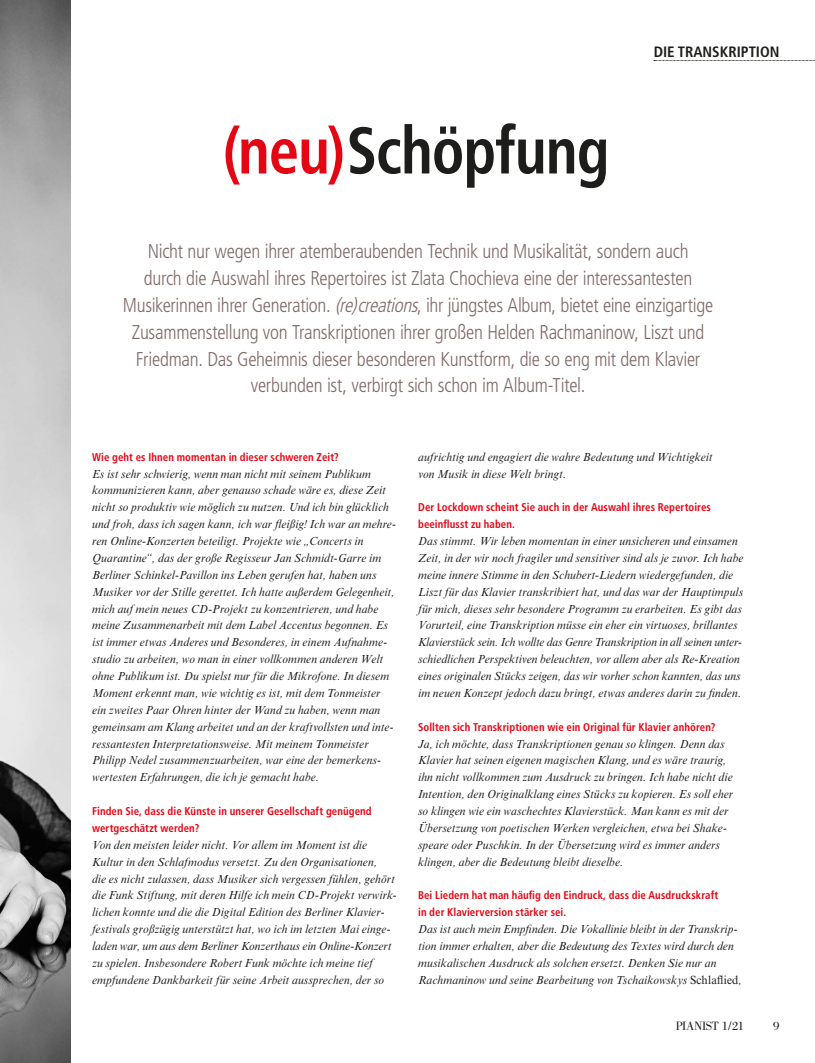
<style>
.page{position:relative;width:815px;height:1063px;background:#fff}
.page>*{position:absolute;margin:0;border:0;box-sizing:border-box;transform-origin:0 0}
.t1{font:700 condensed 65.88px "Frutiger LT Std";letter-spacing:-.015em;color:#1d1d1b;scale:.93 1}
.t2{font:300 condensed 20px/26.9px "Frutiger LT Std";letter-spacing:-.015em;color:#806b66;text-align:center;scale:.96 1}
.t3{font:700 condensed 15px "Frutiger LT Std";color:#1d1d1b}
.t4{font:12.5px "Bodoni Std";letter-spacing:-.03em;color:#1d1d1b}
.t5{font:italic 11.88px/16.9px "Times New Roman MT Std";letter-spacing:.01em;color:#1d1d1b;scale:.96 1}
.t6{font:700 condensed 11.25px/16.9px "Frutiger LT Std";letter-spacing:.01em;color:#e30613;scale:.96 1}
.s1{color:#e30613}
.s2{font-style:italic}
.s3{font-style:normal}
</style>
<div class="page">
<img style="left:0;top:0;width:71px;height:1063px">
<svg style="left:654px;top:60px;width:161px;height:1px"></svg>
<h1 class="t1" style="left:223px;top:112px;width:417px"><span class="s1">(neu)</span>Schöpfung</h1>
<p class="t3" style="left:654px;top:43px;width:127px">DIE TRANSKRIPTION</p>
<p class="t2" style="left:123px;top:238px;width:616px">Nicht nur wegen ihrer atemberaubenden Technik und Musikalität, sondern auch<br>durch die Auswahl ihres Repertoires ist Zlata Chochieva eine der interessantesten Musikerinnen ihrer Generation. <span class="s2">(re)creations</span>, ihr jüngstes Album, bietet eine einzigartige Zusammenstellung von Transkriptionen ihrer großen Helden Rachmaninow, Liszt und Friedman. Das Geheimnis dieser besonderen Kunstform, die so eng mit dem Klavier verbunden ist, verbirgt sich schon im Album-Titel.</p>
<p class="t6" style="left:92px;top:448px;width:259px">Wie geht es Ihnen momentan in dieser schweren Zeit?</p>
<p class="t5" style="left:92px;top:465px;width:318px">Es ist sehr schwierig, wenn man nicht mit seinem Publikum kommunizieren kann, aber genauso schade wäre es, diese Zeit nicht so produktiv wie möglich zu nutzen. Und ich bin glücklich und froh, dass ich sagen kann, ich war fleißig! Ich war an mehre&shy;ren Online-Konzerten beteiligt. Projekte wie „Concerts in Quarantine“, das der große Regisseur Jan Schmidt-Garre im Berliner Schinkel-Pavillon ins Leben gerufen hat, haben uns Musiker vor der Stille gerettet. Ich hatte außerdem Gelegenheit, mich auf mein neues CD-Projekt zu konzentrieren, und habe meine Zusammenarbeit mit dem Label Accentus begonnen. Es ist immer etwas Anderes und Besonderes, in einem Aufnahme&shy;studio zu arbeiten, wo man in einer vollkommen anderen Welt ohne Publikum ist. Du spielst nur für die Mikrofone. In diesem Moment erkennt man, wie wichtig es ist, mit dem Tonmeister ein zweites Paar Ohren hinter der Wand zu haben, wenn man gemeinsam am Klang arbeitet und an der kraftvollsten und inte&shy;ressantesten Interpretationsweise. Mit meinem Tonmeister Philipp Nedel zusammenzuarbeiten, war eine der bemerkens&shy;wertesten Erfahrungen, die ich je gemacht habe.</p>
<p class="t6" style="left:92px;top:803px;width:293px">Finden Sie, dass die Künste in unserer Gesellschaft genügend wertgeschätzt werden?</p>
<p class="t5" style="left:92px;top:836px;width:319px">Von den meisten leider nicht. Vor allem im Moment ist die Kultur in den Schlafmodus versetzt. Zu den Organisationen,<br>die es nicht zulassen, dass Musiker sich vergessen fühlen, gehört die Funk Stiftung, mit deren Hilfe ich mein CD-Projekt verwirk&shy;lichen konnte und die die Digital Edition des Berliner Klavier&shy;festivals großzügig unterstützt hat, wo ich im letzten Mai einge&shy;laden war, um aus dem Berliner Konzerthaus ein Online-Konzert zu spielen. Insbesondere Robert Funk möchte ich meine tief empfundene Dankbarkeit für seine Arbeit aussprechen, der so</p>
<p class="t5" style="left:418px;top:448px;width:308px">aufrichtig und engagiert die wahre Bedeutung und Wichtigkeit von Musik in diese Welt bringt.</p>
<p class="t6" style="left:418px;top:499px;width:307px">Der Lockdown scheint Sie auch in der Auswahl ihres Repertoires beeinflusst zu haben.</p>
<p class="t5" style="left:418px;top:533px;width:340px">Das stimmt. Wir leben momentan in einer unsicheren und einsamen Zeit, in der wir noch fragiler und sensitiver sind als je zuvor. Ich habe meine innere Stimme in den Schubert-Liedern wiedergefunden, die Liszt für das Klavier transkribiert hat, und das war der Hauptimpuls für mich, dieses sehr besondere Programm zu erarbeiten. Es gibt das Vorurteil, eine Transkription müsse ein eher ein virtuoses, brillantes Klavierstück sein. Ich wollte das Genre Transkription in all seinen unter&shy;schiedlichen Perspektiven beleuchten, vor allem aber als Re-Kreation eines originalen Stücks zeigen, das wir vorher schon kannten, das uns im neuen Konzept jedoch dazu bringt, etwas anderes darin zu finden.</p>
<p class="t6" style="left:418px;top:718px;width:311px">Sollten sich Transkriptionen wie ein Original für Klavier anhören?</p>
<p class="t5" style="left:418px;top:735px;width:330px">Ja, ich möchte, dass Transkriptionen genau so klingen. Denn das Klavier hat seinen eigenen magischen Klang, und es wäre traurig, ihn nicht vollkommen zum Ausdruck zu bringen. Ich habe nicht die Intention, den Originalklang eines Stücks zu kopieren. Es soll eher so klingen wie ein waschechtes Klavierstück. Man kann es mit der Übersetzung von poetischen Werken vergleichen, etwa bei Shake&shy;speare oder Puschkin. In der Übersetzung wird es immer anders klingen, aber die Bedeutung bleibt dieselbe.</p>
<p class="t6" style="left:418px;top:887px;width:314px">Bei Liedern hat man häufig den Eindruck, dass die Ausdruckskraft in der Klavierversion stärker sei.</p>
<p class="t5" style="left:418px;top:921px;width:339px">Das ist auch mein Empfinden. Die Vokallinie bleibt in der Transkrip&shy;tion immer erhalten, aber die Bedeutung des Textes wird durch den musikalischen Ausdruck als solchen ersetzt. Denken Sie nur an Rachmaninow und seine Bearbeitung von Tschaikowskys <span class="s3">Schlaflied</span>,</p>
<p class="t4" style="left:676px;top:1019px;width:70px">PIANIST 1/21</p>
<p class="t4" style="left:773px;top:1019px;width:8px">9</p>
</div>
